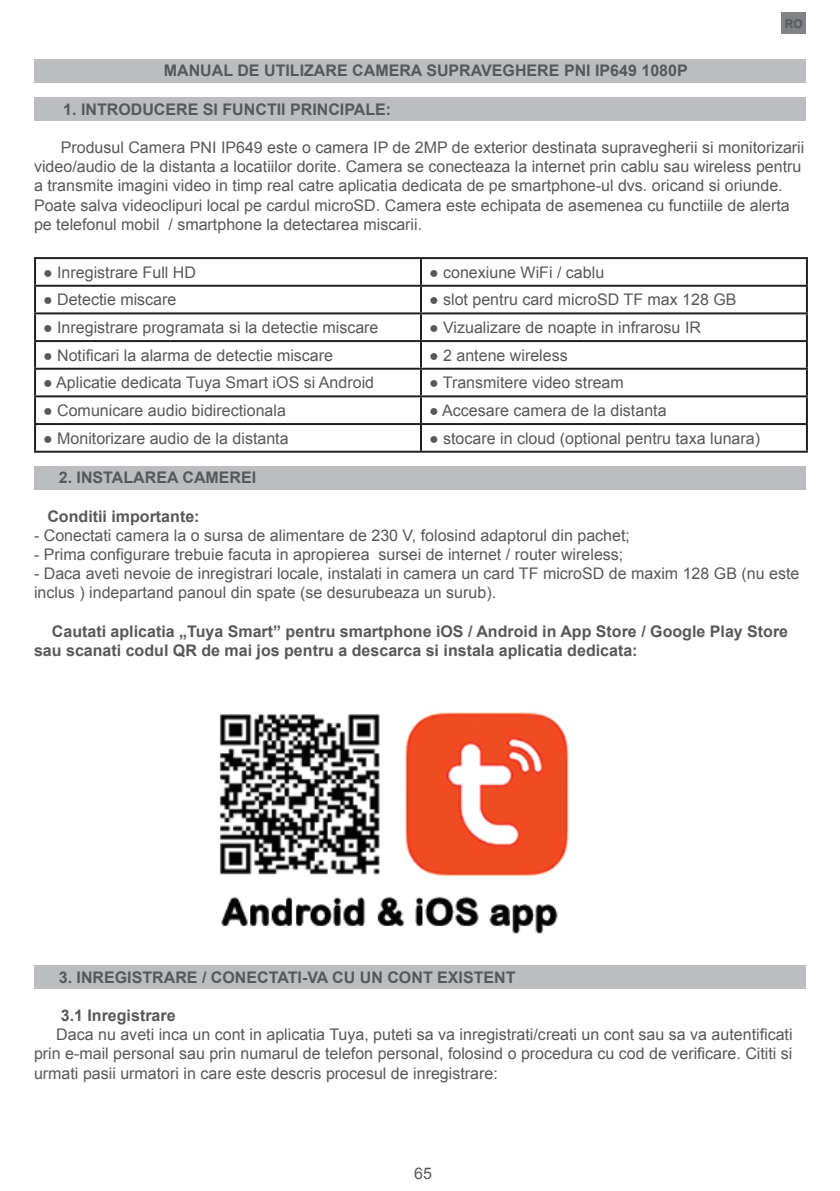
<style>
.page{position:relative;width:840px;height:1191px;background:#fff}
.page>*{position:absolute;margin:0;border:0;box-sizing:border-box;transform-origin:0 0}
.Bold{font:16px/19.2px "Arial";color:#57585a}
.Bold-2{font:700 16px/19.2px "Arial";color:#57585a}
.UPPERCASE_TITLE{font:700 16px "Arial";color:#57585a}
.t1{font:700 12px "Arial";color:#57585a}
</style>
<div class="page">
<div style="left:781px;top:12px;width:24px;height:22px;background:#808285"></div>
<div style="left:34px;top:59px;width:771px;height:23px;background:#bcbdc0"></div>
<div style="left:34px;top:97px;width:771px;height:24px;background:#bcbdc0"></div>
<div style="left:34px;top:466px;width:771px;height:23px;background:#bcbdc0"></div>
<div style="left:34px;top:965px;width:771px;height:23px;background:#bcbdc0"></div>
<hr style="left:34px;top:257px;width:387px;height:2px;background:#231f20">
<hr style="left:34px;top:259px;width:2px;height:26px;background:#231f20">
<hr style="left:421px;top:257px;width:386px;height:2px;background:#231f20">
<hr style="left:420px;top:259px;width:2px;height:26px;background:#231f20">
<hr style="left:805px;top:259px;width:2px;height:26px;background:#231f20">
<hr style="left:34px;top:285px;width:387px;height:2px;background:#231f20">
<hr style="left:34px;top:287px;width:2px;height:25px;background:#231f20">
<hr style="left:421px;top:285px;width:386px;height:2px;background:#231f20">
<hr style="left:420px;top:287px;width:2px;height:25px;background:#231f20">
<hr style="left:805px;top:287px;width:2px;height:25px;background:#231f20">
<hr style="left:34px;top:312px;width:387px;height:2px;background:#231f20">
<hr style="left:34px;top:314px;width:2px;height:26px;background:#231f20">
<hr style="left:421px;top:312px;width:386px;height:2px;background:#231f20">
<hr style="left:420px;top:314px;width:2px;height:26px;background:#231f20">
<hr style="left:805px;top:314px;width:2px;height:26px;background:#231f20">
<hr style="left:34px;top:340px;width:387px;height:2px;background:#231f20">
<hr style="left:34px;top:342px;width:2px;height:26px;background:#231f20">
<hr style="left:421px;top:340px;width:386px;height:2px;background:#231f20">
<hr style="left:420px;top:342px;width:2px;height:26px;background:#231f20">
<hr style="left:805px;top:342px;width:2px;height:26px;background:#231f20">
<hr style="left:34px;top:368px;width:387px;height:2px;background:#231f20">
<hr style="left:34px;top:370px;width:2px;height:25px;background:#231f20">
<hr style="left:421px;top:368px;width:386px;height:2px;background:#231f20">
<hr style="left:420px;top:370px;width:2px;height:25px;background:#231f20">
<hr style="left:805px;top:370px;width:2px;height:25px;background:#231f20">
<hr style="left:34px;top:395px;width:387px;height:2px;background:#231f20">
<hr style="left:34px;top:397px;width:2px;height:26px;background:#231f20">
<hr style="left:421px;top:395px;width:386px;height:2px;background:#231f20">
<hr style="left:420px;top:397px;width:2px;height:26px;background:#231f20">
<hr style="left:805px;top:397px;width:2px;height:26px;background:#231f20">
<hr style="left:34px;top:423px;width:387px;height:2px;background:#231f20">
<hr style="left:34px;top:425px;width:2px;height:26px;background:#231f20">
<hr style="left:421px;top:423px;width:386px;height:2px;background:#231f20">
<hr style="left:420px;top:425px;width:2px;height:26px;background:#231f20">
<hr style="left:805px;top:425px;width:2px;height:26px;background:#231f20">
<hr style="left:34px;top:451px;width:387px;height:2px;background:#231f20">
<hr style="left:421px;top:451px;width:386px;height:2px;background:#231f20">
<img style="left:219px;top:712px;width:350px;height:222px">
<p class="t1" style="left:784px;top:15px;width:19px">RO</p>
<p class="UPPERCASE_TITLE" style="left:164px;top:60px;width:525px">MANUAL DE UTILIZARE CAMERA SUPRAVEGHERE PNI IP649 1080P</p>
<p class="UPPERCASE_TITLE" style="left:63px;top:98px;width:329px">1. INTRODUCERE SI FUNCTII PRINCIPALE:</p>
<p class="Bold" style="left:34px;top:138px;width:771px;text-indent:27px">Produsul Camera PNI IP649 este o camera IP de 2MP de exterior destinata supravegherii si monitorizarii video/audio de la distanta a locatiilor dorite. Camera se conecteaza la internet prin cablu sau wireless pentru a transmite imagini video in timp real catre aplicatia dedicata de pe smartphone-ul dvs. oricand si oriunde.<br>Poate salva videoclipuri local pe cardul microSD. Camera este echipata de asemenea cu functiile de alerta pe telefonul mobil / smartphone la detectarea miscarii.</p>
<p class="Bold" style="left:43px;top:263px;width:154px">● Inregistrare Full HD</p>
<p class="Bold" style="left:429px;top:263px;width:177px">● conexiune WiFi / cablu</p>
<p class="Bold" style="left:43px;top:290px;width:135px">● Detectie miscare</p>
<p class="Bold" style="left:429px;top:290px;width:309px">● slot pentru card microSD TF max 128 GB</p>
<p class="Bold" style="left:43px;top:318px;width:337px">● Inregistrare programata si la detectie miscare</p>
<p class="Bold" style="left:429px;top:318px;width:273px">● Vizualizare de noapte in infrarosu IR</p>
<p class="Bold" style="left:43px;top:346px;width:291px">● Notificari la alarma de detectie miscare</p>
<p class="Bold" style="left:429px;top:346px;width:140px">● 2 antene wireless</p>
<p class="Bold" style="left:43px;top:373px;width:332px">● Aplicatie dedicata Tuya Smart iOS si Android</p>
<p class="Bold" style="left:429px;top:373px;width:196px">● Transmitere video stream</p>
<p class="Bold" style="left:43px;top:401px;width:244px">● Comunicare audio bidirectionala</p>
<p class="Bold" style="left:429px;top:401px;width:239px">● Accesare camera de la distanta</p>
<p class="Bold" style="left:43px;top:428px;width:247px">● Monitorizare audio de la distanta</p>
<p class="Bold" style="left:429px;top:428px;width:332px">● stocare in cloud (optional pentru taxa lunara)</p>
<p class="UPPERCASE_TITLE" style="left:59px;top:467px;width:199px">2. INSTALAREA CAMEREI</p>
<p class="Bold-2" style="left:47px;top:507px;width:153px">Conditii importante:</p>
<p class="Bold" style="left:34px;top:525px;width:597px">- Conectati camera la o sursa de alimentare de 230 V, folosind adaptorul din pachet;</p>
<p class="Bold" style="left:34px;top:545px;width:590px">- Prima configurare trebuie facuta in apropierea sursei de internet / router wireless;</p>
<p class="Bold" style="left:34px;top:564px;width:766px">- Daca aveti nevoie de inregistrari locale, instalati in camera un card TF microSD de maxim 128 GB (nu este inclus ) indepartand panoul din spate (se desurubeaza un surub).</p>
<p class="Bold-2" style="left:34px;top:622px;width:755px;text-indent:18px">Cautati aplicatia „Tuya Smart” pentru smartphone iOS / Android in App Store / Google Play Store sau scanati codul QR de mai jos pentru a descarca si instala aplicatia dedicata:</p>
<p class="UPPERCASE_TITLE" style="left:59px;top:966px;width:458px">3. INREGISTRARE / CONECTATI-VA CU UN CONT EXISTENT</p>
<p class="Bold-2" style="left:61px;top:1006px;width:116px">3.1 Inregistrare</p>
<p class="Bold" style="left:34px;top:1025px;width:759px;text-align:justify;text-indent:22px">Daca nu aveti inca un cont in aplicatia Tuya, puteti sa va inregistrati/creati un cont sau sa va autentificati prin e-mail personal sau prin numarul de telefon personal, folosind o procedura cu cod de verificare. Cititi si urmati pasii urmatori in care este descris procesul de inregistrare:</p>
<p class="Bold" style="left:414px;top:1163px;width:19px">65</p>
</div>
